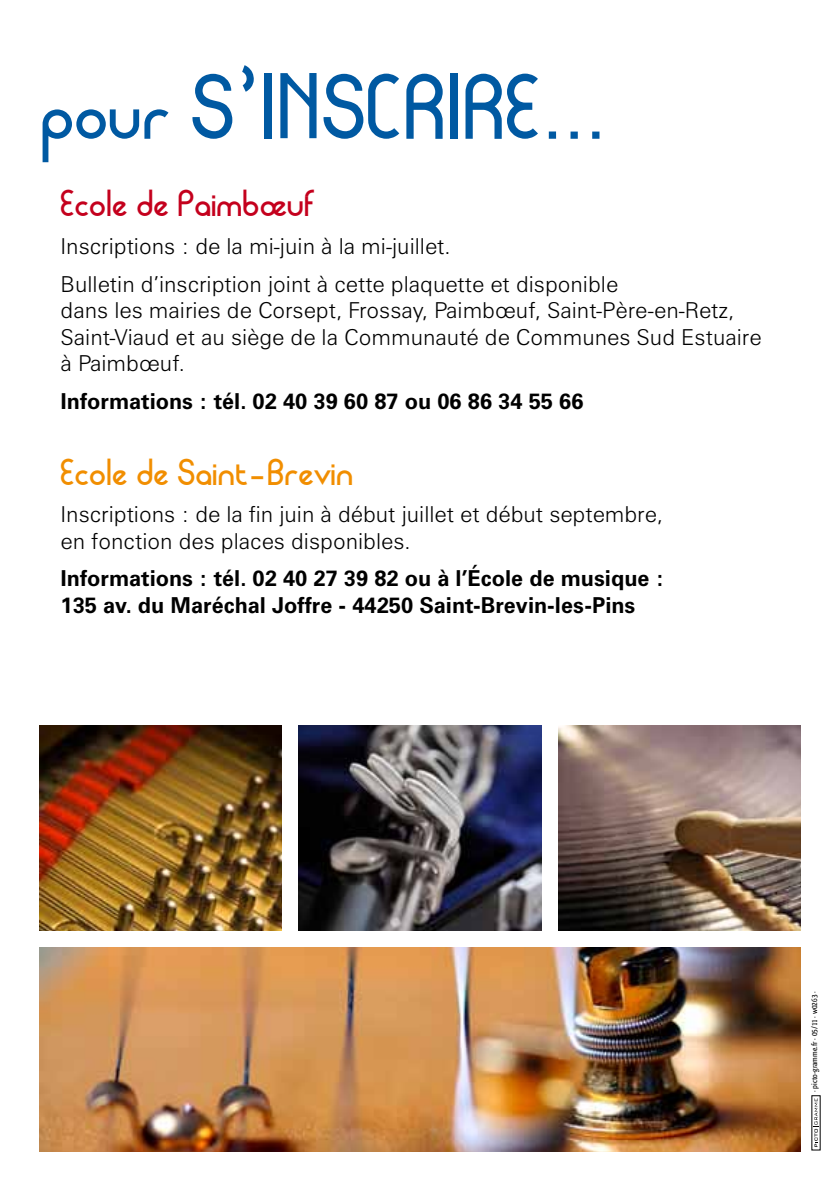
<style>
.page{position:relative;width:840px;height:1191px;background:#fff}
.page>*{position:absolute;margin:0;border:0;box-sizing:border-box;transform-origin:0 0}
.t1{font:74px "curls";color:#0059a2}
.t2{font:30px "curls";color:#f18e00}
.t3{font:30px "curls";color:#c4001d}
.t4{font:300 22px/26.4px "Zurich BT";color:#000}
.t5{font:700 22px/26.4px "Zurich BT";color:#000}
.t6{font:500 8.2px "Qlassik";color:#000}
.s1{font-size:60px}
</style>
<div class="page">
<img style="left:40px;top:947px;width:759px;height:204px">
<img style="left:40px;top:726px;width:242px;height:204px">
<img style="left:299px;top:726px;width:241px;height:204px">
<img style="left:558px;top:726px;width:241px;height:204px">
<svg style="left:280px;top:73px;width:36px;height:65px"></svg>
<svg style="left:812px;top:1098px;width:6px;height:49px"></svg>
<h1 class="t1" style="left:40px;top:49px;width:568px"><span class="s1">pour</span> s’i scrire…</h1>
<h2 class="t3" style="left:60px;top:180px;width:255px">Ecole de Paimbœuf</h2>
<p class="t4" style="left:60px;top:227px;width:559px;line-height:37.8px">Inscriptions : de la mi-juin à la mi-juillet.<br>Bulletin d’inscription joint à cette plaquette et disponible</p>
<p class="t4" style="left:60px;top:297px;width:702px">dans les mairies de Corsept, Frossay, Paimbœuf, Saint-Père-en-Retz,<br>Saint-Viaud et au siège de la Communauté de Communes Sud Estuaire à Paimbœuf.</p>
<p class="t5" style="left:60px;top:387px;width:524px">Informations : tél. 02 40 39 60 87 ou 06 86 34 55 66</p>
<h2 class="t2" style="left:60px;top:448px;width:294px">Ecole de Saint-Brevin</h2>
<p class="t4" style="left:60px;top:501px;width:603px">Inscriptions : de la fin juin à début juillet et début septembre, en fonction des places disponibles.</p>
<p class="t5" style="left:60px;top:565px;width:604px">Informations : tél. 02 40 27 39 82 ou à l’École de musique :<br>135 av. du Maréchal Joffre - 44250 Saint-Brevin-les-Pins</p>
<p class="t6" style="left:809px;top:1092px;width:103px;rotate:-90deg">∙ picto-gramme.fr ∙ 05/11 ∙ w0263 ∙</p>
</div>
